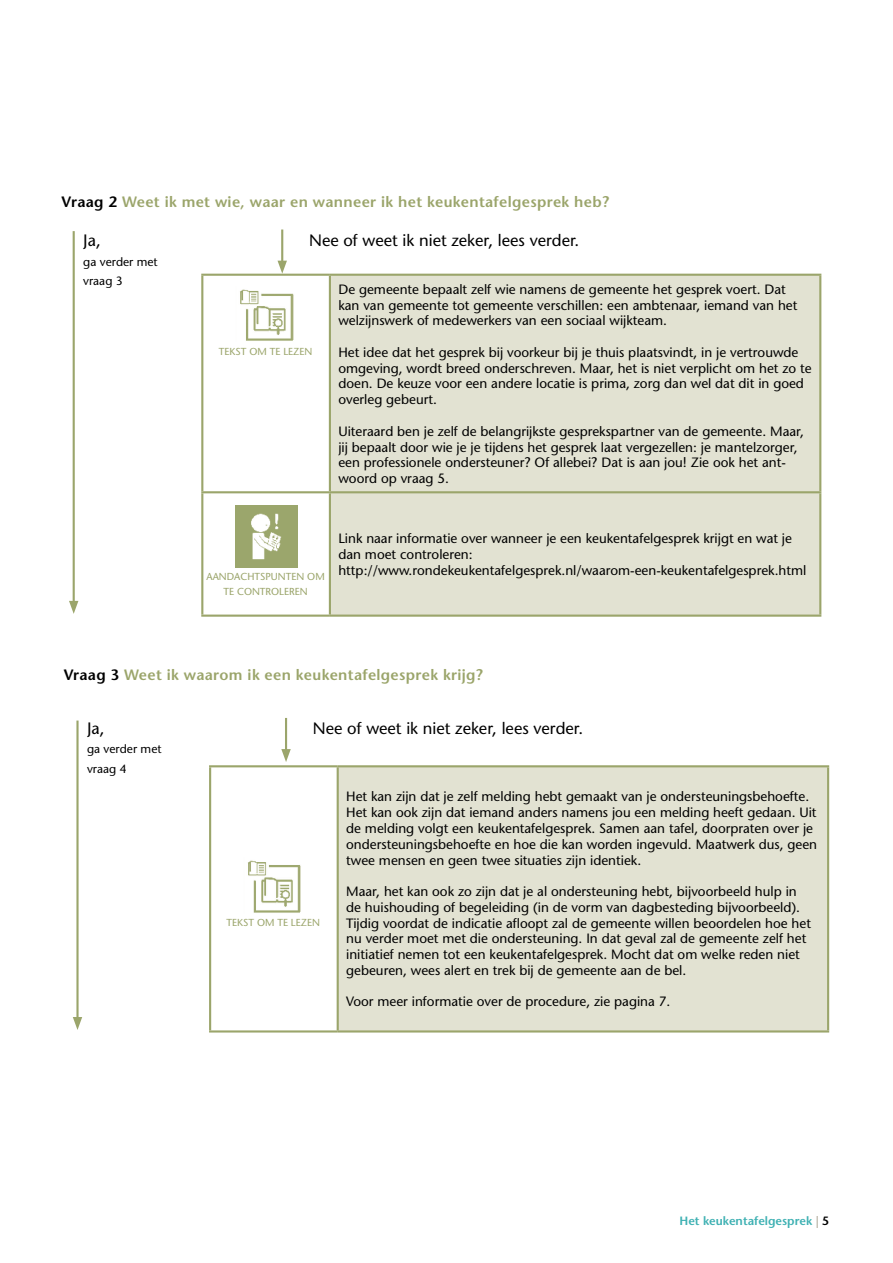
<style>
.page{position:relative;width:893px;height:1263px;background:#fff}
.page>*{position:absolute;margin:0;border:0;box-sizing:border-box;transform-origin:0 0}
.t1{font:500 16.5px "Stone Sans Std";color:#000}
.t2{font:600 15px "Stone Sans Std";letter-spacing:.02em;color:#9ba56b}
.t3{font:500 13.5px/15.8px "Stone Sans Std";color:#000}
.t4{font:500 12px/19.5px "Stone Sans Std";color:#000}
.t5{font:600 12px "Stone Sans Std";color:#3fb1b3}
.t6{font:500 10.2px/14.5px "Stone Sans Std";color:#9ba56b;text-align:center}
.s1{color:#000}
.s2{color:#aaa494}
</style>
<div class="page">
<div style="left:338px;top:766px;width:490px;height:265px;background:#e2e2d2"></div>
<hr style="left:209px;top:765px;width:129px;height:2px;background:#9ba56b">
<hr style="left:209px;top:767px;width:2px;height:263px;background:#9ba56b">
<hr style="left:338px;top:765px;width:491px;height:2px;background:#9ba56b">
<hr style="left:337px;top:767px;width:2px;height:263px;background:#9ba56b">
<hr style="left:827px;top:767px;width:2px;height:263px;background:#9ba56b">
<hr style="left:209px;top:1030px;width:129px;height:2px;background:#9ba56b">
<hr style="left:338px;top:1030px;width:491px;height:2px;background:#9ba56b">
<hr style="left:73px;top:231px;width:2px;height:374px;background:#9ba56b">
<svg style="left:69px;top:601px;width:9px;height:13px"></svg>
<hr style="left:76px;top:720px;width:3px;height:301px;background:#9ba56b">
<svg style="left:73px;top:1017px;width:9px;height:13px"></svg>
<hr style="left:281px;top:229px;width:2px;height:36px;background:#9ba56b">
<svg style="left:277px;top:261px;width:10px;height:13px"></svg>
<hr style="left:285px;top:718px;width:2px;height:35px;background:#9ba56b">
<svg style="left:281px;top:749px;width:10px;height:13px"></svg>
<div style="left:331px;top:276px;width:488px;height:338px;background:#e2e2d2"></div>
<hr style="left:201px;top:274px;width:129px;height:2px;background:#9ba56b">
<hr style="left:201px;top:276px;width:2px;height:215px;background:#9ba56b">
<hr style="left:201px;top:491px;width:129px;height:2px;background:#9ba56b">
<hr style="left:201px;top:493px;width:2px;height:121px;background:#9ba56b">
<hr style="left:201px;top:614px;width:129px;height:3px;background:#9ba56b">
<hr style="left:330px;top:274px;width:491px;height:2px;background:#9ba56b">
<hr style="left:329px;top:276px;width:2px;height:215px;background:#9ba56b">
<hr style="left:819px;top:276px;width:2px;height:215px;background:#9ba56b">
<hr style="left:330px;top:491px;width:491px;height:2px;background:#9ba56b">
<hr style="left:329px;top:493px;width:2px;height:121px;background:#9ba56b">
<hr style="left:819px;top:493px;width:2px;height:121px;background:#9ba56b">
<hr style="left:330px;top:614px;width:491px;height:3px;background:#9ba56b">
<img style="left:240px;top:289px;width:54px;height:52px">
<img style="left:248px;top:860px;width:53px;height:53px">
<img style="left:236px;top:506px;width:61px;height:62px">
<p class="t2" style="left:62px;top:193px;width:549px"><span class="s1">Vraag 2</span> Weet ik met wie, waar en wanneer ik het keukentafelgesprek heb?</p>
<p class="t1" style="left:83px;top:230px;width:19px">Ja,</p>
<p class="t4" style="left:83px;top:252px;width:76px">ga verder met vraag 3</p>
<p class="t1" style="left:309px;top:230px;width:272px">Nee of weet ik niet zeker, lees verder.</p>
<p class="t6" style="left:219px;top:344px;width:95px">TEKST OM TE LEZEN</p>
<p class="t3" style="left:338px;top:281px;width:460px">De gemeente bepaalt zelf wie namens de gemeente het gesprek voert. Dat kan van gemeente tot gemeente verschillen: een ambtenaar, iemand van het welzijnswerk of medewerkers van een sociaal wijkteam.</p>
<p class="t3" style="left:338px;top:344px;width:475px">Het idee dat het gesprek bij voorkeur bij je thuis plaatsvindt, in je vertrouwde omgeving, wordt breed onderschreven. Maar, het is niet verplicht om het zo te doen. De keuze voor een andere locatie is prima, zorg dan wel dat dit in goed overleg gebeurt.</p>
<p class="t3" style="left:338px;top:423px;width:467px">Uiteraard ben je zelf de belangrijkste gesprekspartner van de gemeente. Maar, jij bepaalt door wie je je tijdens het gesprek laat vergezellen: je mantelzorger, een professionele ondersteuner? Of allebei? Dat is aan jou! Zie ook het ant&shy;woord op vraag 5.</p>
<p class="t6" style="left:207px;top:569px;width:120px">AANDACHTSPUNTEN OM<br>TE CONTROLEREN</p>
<p class="t3" style="left:338px;top:531px;width:469px">Link naar informatie over wanneer je een keukentafelgesprek krijgt en wat je dan moet controleren: http://www.rondekeukentafelgesprek.nl/waarom-een-keukentafelgesprek.html</p>
<p class="t2" style="left:64px;top:666px;width:420px"><span class="s1">Vraag 3</span> Weet ik waarom ik een keukentafelgesprek krijg?</p>
<p class="t1" style="left:87px;top:718px;width:19px">Ja,</p>
<p class="t4" style="left:87px;top:739px;width:76px">ga verder met vraag 4</p>
<p class="t1" style="left:313px;top:718px;width:272px">Nee of weet ik niet zeker, lees verder.</p>
<p class="t6" style="left:227px;top:915px;width:95px">TEKST OM TE LEZEN</p>
<p class="t3" style="left:346px;top:789px;width:472px">Het kan zijn dat je zelf melding hebt gemaakt van je ondersteuningsbehoefte.<br>Het kan ook zijn dat iemand anders namens jou een melding heeft gedaan. Uit de melding volgt een keukentafelgesprek. Samen aan tafel, doorpraten over je ondersteuningsbehoefte en hoe die kan worden ingevuld. Maatwerk dus, geen twee mensen en geen twee situaties zijn identiek.</p>
<p class="t3" style="left:346px;top:883px;width:466px">Maar, het kan ook zo zijn dat je al ondersteuning hebt, bijvoorbeeld hulp in de huishouding of begeleiding (in de vorm van dagbesteding bijvoorbeeld).<br>Tijdig voordat de indicatie afloopt zal de gemeente willen beoordelen hoe het nu verder moet met die ondersteuning. In dat geval zal de gemeente zelf het initiatief nemen tot een keukentafelgesprek. Mocht dat om welke reden niet gebeuren, wees alert en trek bij de gemeente aan de bel.</p>
<p class="t3" style="left:346px;top:994px;width:326px">Voor meer informatie over de procedure, zie pagina 7.</p>
<p class="t5" style="left:679px;top:1213px;width:151px">Het keukentafelgesprek <span class="s2">|</span> <span class="s1">5</span></p>
</div>
